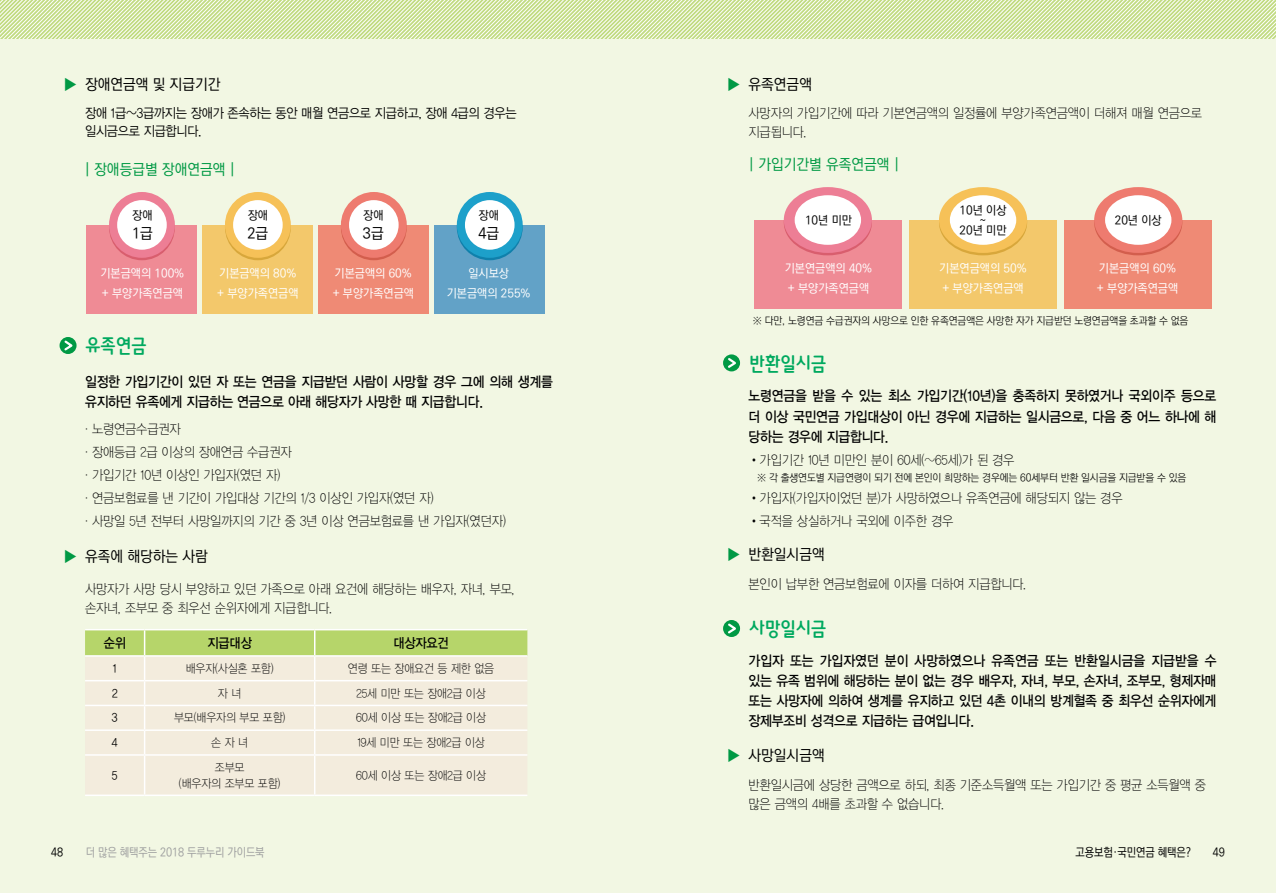
<style>
.page{position:relative;width:1276px;height:893px;background:#fff}
.page>*{position:absolute;margin:0;border:0;box-sizing:border-box;transform-origin:0 0}
.t1{font:19.5px "DX Mgo R Std B";letter-spacing:-.03em;color:#00a95f;scale:.95 1}
.t2{font:15px "Ko Pub Dotum PM";color:#000}
.t3{font:15px "Ko Pub Dotum PM";color:#094}
.t4{font:14.25px/20.1px "YDVYGO13";letter-spacing:-.015em;color:#000;text-align:justify;scale:.9 1}
.t5{font:13.5px/23.1px "YDVYGO11";letter-spacing:-.01em;color:#000;scale:.9 1}
.t6{font:13.5px/18px "YDVYGO12";letter-spacing:-.02em;color:#000;scale:.9 1}
.t7{font:13.5px "YDVYGO13";letter-spacing:-.01em;color:#000;scale:.9 1}
.t8{font:12px/19.5px "Ko Pub Dotum PM";color:#fff}
.t9{font:12px/15.6px "YDVYGO11";letter-spacing:-.01em;color:#000;text-align:center;scale:.9 1}
.t10{font:12px/9.9px "Ko Pub Dotum PM";color:#000;text-align:center}
.t11{font:12px "Ko Pub Dotum PM";letter-spacing:-.01em;color:#9fa0a0;scale:.9 1}
.t12{font:12px "Ko Pub Dotum PM";color:#000;scale:.9 1}
.t13{font:12px "YDVYGO12";color:#000;scale:.9 1}
.t14{font:10.5px "Ko Pub Dotum PL";letter-spacing:-.01em;color:#000}
.s1{color:#094}
</style>
<div class="page">
<div style="left:638px;top:0;width:638px;height:893px;background:#f2f7e3"></div>
<div style="left:0;top:0;width:638px;height:893px;background:#f2f7e3"></div>
<svg style="left:0;top:0;width:1276px;height:38px"></svg>
<div style="left:754px;top:220px;width:148px;height:89px;background:#ef8b95"></div>
<svg style="left:784px;top:190px;width:88px;height:65px"></svg>
<div style="left:784px;top:187px;width:88px;height:66px;background:#ed7e95;border-radius:50%"></div>
<div style="left:794px;top:195px;width:67px;height:50px;background:#fff;border-radius:50%"></div>
<div style="left:909px;top:220px;width:148px;height:89px;background:#f3c86b"></div>
<svg style="left:939px;top:190px;width:88px;height:65px"></svg>
<div style="left:939px;top:187px;width:88px;height:66px;background:#f6c158;border-radius:50%"></div>
<div style="left:950px;top:195px;width:66px;height:50px;background:#fff;border-radius:50%"></div>
<div style="left:1064px;top:220px;width:148px;height:89px;background:#ef8a75"></div>
<svg style="left:1094px;top:190px;width:88px;height:65px"></svg>
<div style="left:1094px;top:187px;width:88px;height:66px;background:#ee7b6f;border-radius:50%"></div>
<div style="left:1105px;top:195px;width:66px;height:50px;background:#fff;border-radius:50%"></div>
<svg style="left:723px;top:354px;width:17px;height:17px"></svg>
<svg style="left:726px;top:356px;width:13px;height:14px"></svg>
<svg style="left:723px;top:620px;width:17px;height:17px"></svg>
<svg style="left:726px;top:621px;width:13px;height:14px"></svg>
<div style="left:87px;top:225px;width:110px;height:89px;background:#ef8b95"></div>
<svg style="left:109px;top:195px;width:66px;height:65px"></svg>
<div style="left:109px;top:192px;width:66px;height:66px;background:#ed7e95;border-radius:50%"></div>
<div style="left:117px;top:200px;width:50px;height:50px;background:#fff;border-radius:50%"></div>
<div style="left:203px;top:225px;width:110px;height:89px;background:#f3c86b"></div>
<svg style="left:225px;top:194px;width:66px;height:66px"></svg>
<div style="left:225px;top:192px;width:66px;height:66px;background:#f6c158;border-radius:50%"></div>
<div style="left:233px;top:200px;width:50px;height:50px;background:#fff;border-radius:50%"></div>
<div style="left:318px;top:225px;width:111px;height:89px;background:#ef8a75"></div>
<svg style="left:341px;top:194px;width:66px;height:66px"></svg>
<div style="left:341px;top:192px;width:66px;height:66px;background:#ee7b6f;border-radius:50%"></div>
<div style="left:349px;top:200px;width:50px;height:50px;background:#fff;border-radius:50%"></div>
<div style="left:434px;top:225px;width:111px;height:89px;background:#62a2c7"></div>
<svg style="left:457px;top:194px;width:66px;height:66px"></svg>
<div style="left:457px;top:192px;width:66px;height:66px;background:#1da0ca;border-radius:50%"></div>
<div style="left:465px;top:200px;width:49px;height:50px;background:#fff;border-radius:50%"></div>
<div style="left:85px;top:756px;width:442px;height:39px;background:#f3ecdd"></div>
<hr style="left:85px;top:629px;width:60px;height:1px;background:#fff">
<hr style="left:145px;top:629px;width:170px;height:1px;background:#fff">
<hr style="left:315px;top:629px;width:212px;height:1px;background:#fff">
<svg style="left:85px;top:630px;width:442px;height:124px"></svg>
<hr style="left:85px;top:754px;width:60px;height:2px;background:#fff">
<hr style="left:145px;top:754px;width:170px;height:2px;background:#fff">
<hr style="left:144px;top:756px;width:1px;height:39px;background:#fff">
<hr style="left:315px;top:754px;width:212px;height:2px;background:#fff">
<hr style="left:314px;top:756px;width:1px;height:39px;background:#fff">
<hr style="left:85px;top:795px;width:60px;height:1px;background:#fff">
<hr style="left:145px;top:795px;width:170px;height:1px;background:#fff">
<hr style="left:315px;top:795px;width:212px;height:1px;background:#fff">
<div style="left:60px;top:337px;width:17px;height:17px;background:#094;border-radius:50%"></div>
<svg style="left:62px;top:339px;width:14px;height:13px"></svg>
<p class="t2" style="left:64px;top:76px;width:158px"><span class="s1">▶</span> 장애연금액 및 지급기간</p>
<p class="t2" style="left:727px;top:76px;width:86px"><span class="s1">▶</span> 유족연금액</p>
<p class="t6" style="left:85px;top:104px;width:481px">장애 1급~3급까지는 장애가 존속하는 동안 매월 연금으로 지급하고, 장애 4급의 경우는 일시금으로 지급합니다.</p>
<p class="t3" style="left:84px;top:162px;width:152px">| 장애등급별 장애연금액 |</p>
<p class="t10" style="left:132px;top:210px;width:22px">장애</p>
<p class="t2" style="left:132px;top:225px;width:22px">1급</p>
<p class="t8" style="left:100px;top:264px;width:85px">기본금액의 100% + 부양가족연금액</p>
<p class="t8" style="left:217px;top:264px;width:83px">기본금액의 80% + 부양가족연금액</p>
<p class="t10" style="left:248px;top:210px;width:22px">장애</p>
<p class="t2" style="left:247px;top:225px;width:22px">2급</p>
<p class="t10" style="left:363px;top:210px;width:22px">장애</p>
<p class="t2" style="left:363px;top:225px;width:22px">3급</p>
<p class="t10" style="left:478px;top:210px;width:22px">장애</p>
<p class="t2" style="left:478px;top:225px;width:22px">4급</p>
<p class="t8" style="left:333px;top:264px;width:83px">기본금액의 60% + 부양가족연금액</p>
<p class="t8" style="left:447px;top:264px;width:85px;text-align:center">일시보상 기본금액의 255%</p>
<p class="t5" style="left:748px;top:104px;width:505px;line-height:18.9px">사망자의 가입기간에 따라 기본연금액의 일정률에 부양가족연금액이 더해져 매월 연금으로 지급됩니다.</p>
<p class="t3" style="left:748px;top:157px;width:152px">| 가입기간별 유족연금액 |</p>
<p class="t10" style="left:959px;top:205px;width:48px">10년 이상 ~<br>20년 미만</p>
<p class="t10" style="left:805px;top:216px;width:48px">10년 미만</p>
<p class="t8" style="left:784px;top:259px;width:89px">기본연금액의 40% + 부양가족연금액</p>
<p class="t8" style="left:939px;top:259px;width:89px">기본연금액의 50% + 부양가족연금액</p>
<p class="t10" style="left:1114px;top:216px;width:48px">20년 이상</p>
<p class="t8" style="left:1097px;top:259px;width:83px">기본금액의 60% + 부양가족연금액</p>
<p class="t14" style="left:753px;top:316px;width:437px">※ 다만, 노령연금 수급권자의 사망으로 인한 유족연금액은 사망한 자가 지급받던 노령연금액을 초과할 수 없음</p>
<h1 class="t1" style="left:85px;top:337px;width:66px">유족연금</h1>
<h1 class="t1" style="left:748px;top:354px;width:84px">반환일시금</h1>
<p class="t4" style="left:85px;top:371px;width:521px">일정한 가입기간이 있던 자 또는 연금을 지급받던 사람이 사망할 경우 그에 의해 생계를 유지하던 유족에게 지급하는 연금으로 아래 해당자가 사망한 때 지급합니다.</p>
<p class="t5" style="left:85px;top:417px;width:469px">· 노령연금수급권자<br>· 장애등급 2급 이상의 장애연금 수급권자<br>· 가입기간 10년 이상인 가입자(였던 자)<br>· 연금보험료를 낸 기간이 가입대상 기간의 1/3 이상인 가입자(였던 자)<br>· 사망일 5년 전부터 사망일까지의 기간 중 3년 이상 연금보험료를 낸 가입자(였던자)</p>
<p class="t4" style="left:748px;top:386px;width:521px">노령연금을 받을 수 있는 최소 가입기간(10년)을 충족하지 못하였거나 국외이주 등으로 더 이상 국민연금 가입대상이 아닌 경우에 지급하는 일시금으로, 다음 중 어느 하나에 해 당하는 경우에 지급합니다.</p>
<p class="t5" style="left:748px;top:449px;width:297px">•가입기간 10년 미만인 분이 60세(~65세)가 된 경우</p>
<p class="t14" style="left:757px;top:472px;width:431px">※ 각 출생연도별 지급연령이 되기 전에 본인이 희망하는 경우에는 60세부터 반환 일시금을 지급받을 수 있음</p>
<p class="t5" style="left:748px;top:487px;width:417px">•가입자(가입자이었던 분)가 사망하였으나 유족연금에 해당되지 않는 경우</p>
<p class="t5" style="left:748px;top:510px;width:229px">•국적을 상실하거나 국외에 이주한 경우</p>
<p class="t2" style="left:64px;top:548px;width:145px"><span class="s1">▶</span> 유족에 해당하는 사람</p>
<p class="t2" style="left:727px;top:547px;width:99px"><span class="s1">▶</span> 반환일시금액</p>
<p class="t5" style="left:85px;top:580px;width:479px;line-height:18.9px">사망자가 사망 당시 부양하고 있던 가족으로 아래 요건에 해당하는 배우자, 자녀, 부모, 손자녀, 조부모 중 최우선 순위자에게 지급합니다.</p>
<p class="t7" style="left:104px;top:635px;width:26px">순위</p>
<p class="t7" style="left:207px;top:635px;width:51px">지급대상</p>
<p class="t7" style="left:393px;top:635px;width:63px">대상자요건</p>
<p class="t13" style="left:113px;top:661px;width:6px">1</p>
<p class="t9" style="left:186px;top:660px;width:99px">배우자(사실혼 포함)</p>
<p class="t9" style="left:348px;top:660px;width:164px">연령 또는 장애요건 등 제한 없음</p>
<p class="t13" style="left:112px;top:686px;width:8px">2</p>
<p class="t9" style="left:218px;top:685px;width:28px">자 녀</p>
<p class="t9" style="left:356px;top:685px;width:145px">25세 미만 또는 장애2급 이상</p>
<p class="t13" style="left:112px;top:711px;width:8px">3</p>
<p class="t9" style="left:174px;top:710px;width:125px">부모(배우자의 부모 포함)</p>
<p class="t9" style="left:356px;top:710px;width:146px">60세 이상 또는 장애2급 이상</p>
<p class="t13" style="left:112px;top:736px;width:8px">4</p>
<p class="t9" style="left:211px;top:735px;width:43px">손 자 녀</p>
<p class="t9" style="left:357px;top:735px;width:143px">19세 미만 또는 장애2급 이상</p>
<p class="t13" style="left:112px;top:768px;width:8px">5</p>
<p class="t9" style="left:179px;top:759px;width:114px">조부모<br>(배우자의 조부모 포함)</p>
<p class="t9" style="left:356px;top:767px;width:146px">60세 이상 또는 장애2급 이상</p>
<p class="t5" style="left:748px;top:572px;width:310px">본인이 납부한 연금보험료에 이자를 더하여 지급합니다.</p>
<h1 class="t1" style="left:748px;top:620px;width:84px">사망일시금</h1>
<p class="t4" style="left:748px;top:651px;width:521px">가입자 또는 가입자였던 분이 사망하였으나 유족연금 또는 반환일시금을 지급받을 수 있는 유족 범위에 해당하는 분이 없는 경우 배우자, 자녀, 부모, 손자녀, 조부모, 형제자매 또는 사망자에 의하여 생계를 유지하고 있던 4촌 이내의 방계혈족 중 최우선 순위자에게 장제부조비 성격으로 지급하는 급여입니다.</p>
<p class="t2" style="left:727px;top:748px;width:99px"><span class="s1">▶</span> 사망일시금액</p>
<p class="t5" style="left:748px;top:775px;width:510px;line-height:18.9px">반환일시금에 상당한 금액으로 하되, 최종 기준소득월액 또는 가입기간 중 평균 소득월액 중 많은 금액의 4배를 초과할 수 없습니다.</p>
<p class="t12" style="left:51px;top:846px;width:15px">48</p>
<p class="t11" style="left:86px;top:846px;width:200px">더 많은 혜택주는 2018 두루누리 가이드북</p>
<p class="t12" style="left:1075px;top:846px;width:130px">고용보험・국민연금 혜택은?</p>
<p class="t12" style="left:1213px;top:846px;width:15px">49</p>
</div>
